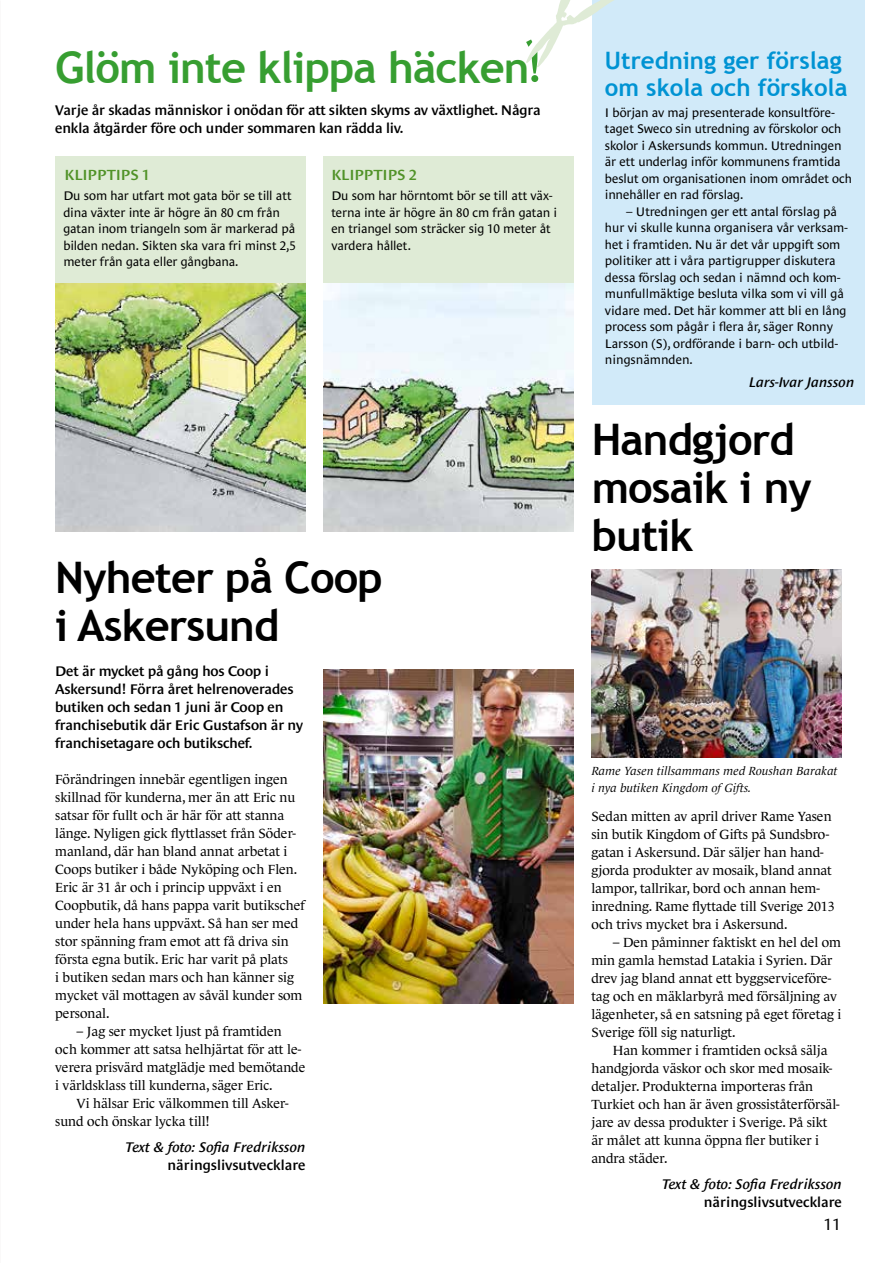
<style>
.page{position:relative;width:893px;height:1263px;background:#fff}
.page>*{position:absolute;margin:0;border:0;box-sizing:border-box;transform-origin:0 0}
.t1{font:700 43.5px/48px "Trebuchet MS";letter-spacing:-.02em;color:#000}
.t2{font:700 43.5px "Trebuchet MS";letter-spacing:-.02em;color:#379e31}
.t3{font:700 24px/27px "Trebuchet MS";color:#0093d3}
.t4{font:16.5px "Le Monde Sans";color:#000}
.t5{font:600 15px "Le Monde Sans";letter-spacing:-.01em;color:#509227}
.t6{font:600 14.25px/18px "Le Monde Sans";letter-spacing:-.01em;color:#000}
.t7{font:italic 600 14.25px "Le Monde Sans";color:#000}
.t8{font:13.5px/18px "Le Monde Journal";color:#000}
.t9{font:12.75px/16.5px "Le Monde Sans";color:#000}
.t10{font:italic 12px/16.5px "Le Monde Journal";letter-spacing:.01em;color:#000}
</style>
<div class="page">
<div style="left:55px;top:156px;width:250px;height:375px;background:#dfebd6"></div>
<div style="left:323px;top:156px;width:251px;height:375px;background:#dfebd6"></div>
<img style="left:55px;top:283px;width:250px;height:248px">
<img style="left:323px;top:283px;width:251px;height:248px">
<div style="left:592px;top:0;width:272px;height:405px;background:#d1eaf9"></div>
<img style="left:592px;top:570px;width:250px;height:187px">
<img style="left:323px;top:670px;width:251px;height:333px">
<svg style="left:526px;top:0;width:88px;height:82px"></svg>
<h1 class="t2" style="left:55px;top:40px;width:476px">Glöm inte klippa häcken</h1>
<p class="t6" style="left:55px;top:101px;width:487px">Varje år skadas människor i onödan för att sikten skyms av växtlighet. Några enkla åtgärder före och under sommaren kan rädda liv.</p>
<p class="t5" style="left:65px;top:167px;width:87px">KLIPPTIPS 1</p>
<p class="t5" style="left:331px;top:167px;width:87px">KLIPPTIPS 2</p>
<p class="t9" style="left:63px;top:188px;width:234px">Du som har utfart mot gata bör se till att dina växter inte är högre än 80 cm från gatan inom triangeln som är markerad på bilden nedan. Sikten ska vara fri minst 2,5 meter från gata eller gångbana.</p>
<p class="t9" style="left:331px;top:188px;width:227px">Du som har hörntomt bör se till att väx&shy;terna inte är högre än 80 cm från gatan i en triangel som sträcker sig 10 meter åt vardera hållet.</p>
<h1 class="t1" style="left:55px;top:554px;width:329px">Nyheter på Coop i Askersund</h1>
<p class="t6" style="left:55px;top:662px;width:249px">Det är mycket på gång hos Coop i Askersund! Förra året helrenoverades butiken och sedan 1 juni är Coop en franchisebutik där Eric Gustafson är ny franchisetagare och butikschef.</p>
<p class="t8" style="left:55px;top:770px;width:251px">Förändringen innebär egentligen ingen skillnad för kunderna, mer än att Eric nu satsar för fullt och är här för att stanna länge. Nyligen gick flyttlasset från Söder&shy;manland, där han bland annat arbetat i Coops butiker i både Nyköping och Flen.<br>Eric är 31 år och i princip uppväxt i en Coopbutik, då hans pappa varit butikschef under hela hans uppväxt. Så han ser med stor spänning fram emot att få driva sin första egna butik. Eric har varit på plats<br>i butiken sedan mars och han känner sig mycket väl mottagen av såväl kunder som personal.</p>
<p class="t8" style="left:55px;top:1022px;width:252px;text-indent:21px">– Jag ser mycket ljust på framtiden och kommer att satsa helhjärtat för att le&shy;verera prisvärd matglädje med bemötande i världsklass till kunderna, säger Eric.</p>
<p class="t8" style="left:55px;top:1094px;width:235px;text-indent:21px">Vi hälsar Eric välkommen till Asker&shy;sund och önskar lycka till!</p>
<p class="t7" style="left:126px;top:1139px;width:181px">Text &amp; foto: Sofia Fredriksson</p>
<p class="t6" style="left:168px;top:1156px;width:139px">näringslivsutvecklare</p>
<h2 class="t3" style="left:605px;top:47px;width:244px">Utredning ger förslag om skola och förskola</h2>
<p class="t9" style="left:605px;top:104px;width:249px">I början av maj presenterade konsultföre&shy;taget Sweco sin utredning av förskolor och skolor i Askersunds kommun. Utredningen är ett underlag inför kommunens framtida beslut om organisationen inom området och innehåller en rad förslag.</p>
<p class="t9" style="left:605px;top:203px;width:244px;text-indent:21px">– Utredningen ger ett antal förslag på hur vi skulle kunna organisera vår verksam&shy;het i framtiden. Nu är det vår uppgift som politiker att i våra partigrupper diskutera dessa förslag och sedan i nämnd och kom&shy;munfullmäktige besluta vilka som vi vill gå vidare med. Det här kommer att bli en lång process som pågår i flera år, säger Ronny Larsson (S), ordförande i barn- och utbild&shy;ningsnämnden.</p>
<p class="t7" style="left:749px;top:374px;width:107px">Lars-Ivar Jansson</p>
<h1 class="t1" style="left:592px;top:416px;width:222px">Handgjord mosaik i ny butik</h1>
<p class="t10" style="left:592px;top:763px;width:247px">Rame Yasen tillsammans med Roushan Barakat i nya butiken Kingdom of Gifts.</p>
<p class="t8" style="left:591px;top:807px;width:245px">Sedan mitten av april driver Rame Yasen sin butik Kingdom of Gifts på Sundsbro&shy;gatan i Askersund. Där säljer han hand&shy;gjorda produkter av mosaik, bland annat lampor, tallrikar, bord och annan hem&shy;inredning. Rame flyttade till Sverige 2013 och trivs mycket bra i Askersund.</p>
<p class="t8" style="left:591px;top:933px;width:251px;text-indent:21px">– Den påminner faktiskt en hel del om min gamla hemstad Latakia i Syrien. Där drev jag bland annat ett byggserviceföre&shy;tag och en mäklarbyrå med försäljning av lägenheter, så en satsning på eget företag i Sverige föll sig naturligt.</p>
<p class="t8" style="left:591px;top:1041px;width:250px;text-indent:21px">Han kommer i framtiden också sälja handgjorda väskor och skor med mosaik&shy;detaljer. Produkterna importeras från Turkiet och han är även grossiståterförsäl&shy;jare av dessa produkter i Sverige. På sikt är målet att kunna öppna fler butiker i andra städer.</p>
<p class="t7" style="left:662px;top:1176px;width:181px">Text &amp; foto: Sofia Fredriksson</p>
<p class="t6" style="left:704px;top:1193px;width:139px">näringslivsutvecklare</p>
<p class="t4" style="left:824px;top:1215px;width:18px">11</p>
</div>
